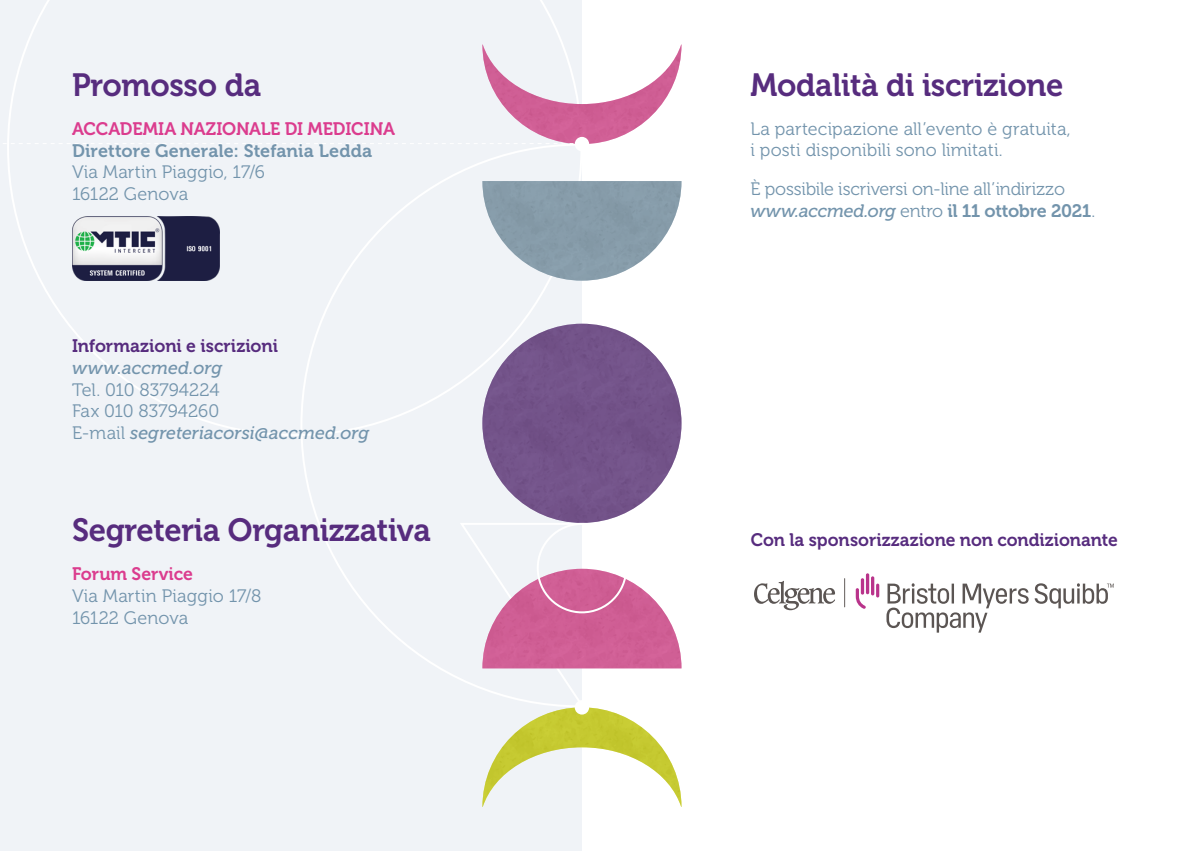
<style>
.page{position:relative;width:1191px;height:851px;background:#fff}
.page>*{position:absolute;margin:0;border:0;box-sizing:border-box;transform-origin:0 0}
.t1{font:32px "Museo 700";letter-spacing:-.01em;color:#572c7e}
.t2{font:18px/21.6px "Museo 300";letter-spacing:.005em;color:#7394ac}
.t3{font:18px "Museo 700";letter-spacing:-.005em;color:#572c7e}
.t4{font:italic 18px "Museo 500";letter-spacing:.01em;color:#7394ac}
.t5{font:18px "Museo 700";letter-spacing:-.005em;color:#db3c8e}
.t6{font:18px "Museo 300";letter-spacing:-.015em;color:#7394ac}
.t7{font:18px "Museo 700";letter-spacing:-.02em;color:#7394ac}
.t8{font:18px "Museo 700";letter-spacing:.005em;color:#7394ac}
.s1{font-family:"Museo 300";font-style:normal}
.s2{font-family:"Museo 500";font-style:italic}
.s3{font-family:"Museo 300"}
</style>
<div class="page">
<div style="left:0;top:0;width:581px;height:850px;background:#f0f3f7"></div>
<svg style="left:458px;top:523px;width:224px;height:184px"></svg>
<svg style="left:7px;top:0;width:575px;height:436px"></svg>
<img style="left:482px;top:568px;width:199px;height:100px">
<img style="left:482px;top:707px;width:199px;height:99px">
<img style="left:482px;top:323px;width:199px;height:200px">
<img style="left:482px;top:181px;width:199px;height:99px">
<div style="left:537px;top:523px;width:90px;height:90px;border:2px solid #fff;border-radius:50%"></div>
<div style="left:575px;top:700px;width:14px;height:14px;background:#fff;border-radius:50%"></div>
<div style="left:575px;top:137px;width:14px;height:14px;background:#fff;border-radius:50%"></div>
<svg style="left:3px;top:44px;width:678px;height:100px"></svg>
<svg style="left:754px;top:580px;width:81px;height:30px"></svg>
<svg style="left:844px;top:573px;width:269px;height:59px"></svg>
<img style="left:72px;top:217px;width:148px;height:63px">
<h1 class="t1" style="left:72px;top:67px;width:191px">Promosso da</h1>
<p class="t5" style="left:72px;top:119px;width:324px">ACCADEMIA NAZIONALE DI MEDICINA</p>
<p class="t8" style="left:72px;top:140px;width:302px">Direttore Generale: Stefania Ledda</p>
<p class="t2" style="left:72px;top:162px;width:194px">Via Martin Piaggio, 17/6<br>16122 Genova</p>
<p class="t3" style="left:72px;top:336px;width:207px">Informazioni e iscrizioni</p>
<p class="t4" style="left:72px;top:358px;width:152px">www.accmed.org</p>
<p class="t2" style="left:72px;top:379px;width:149px">Tel. 010 83794224<br>Fax 010 83794260</p>
<p class="t4" style="left:72px;top:423px;width:299px"><span class="s1">E-mail</span> segreteriacorsi@accmed.org</p>
<h1 class="t1" style="left:72px;top:512px;width:360px">Segreteria Organizzativa</h1>
<p class="t5" style="left:72px;top:564px;width:122px">Forum Service</p>
<p class="t2" style="left:72px;top:585px;width:191px">Via Martin Piaggio 17/8<br>16122 Genova</p>
<h1 class="t1" style="left:750px;top:67px;width:314px">Modalità di iscrizione</h1>
<p class="t2" style="left:750px;top:118px;width:322px">La partecipazione all’evento è gratuita, i posti disponibili sono limitati.</p>
<p class="t6" style="left:750px;top:179px;width:316px">È possibile iscriversi on-line all’indirizzo</p>
<p class="t7" style="left:750px;top:200px;width:346px"><span class="s2">www.accmed.org</span> <span class="s3">entro</span> il 11 ottobre 2021<span class="s3">.</span></p>
<p class="t3" style="left:751px;top:529px;width:368px">Con la sponsorizzazione non condizionante</p>
</div>
